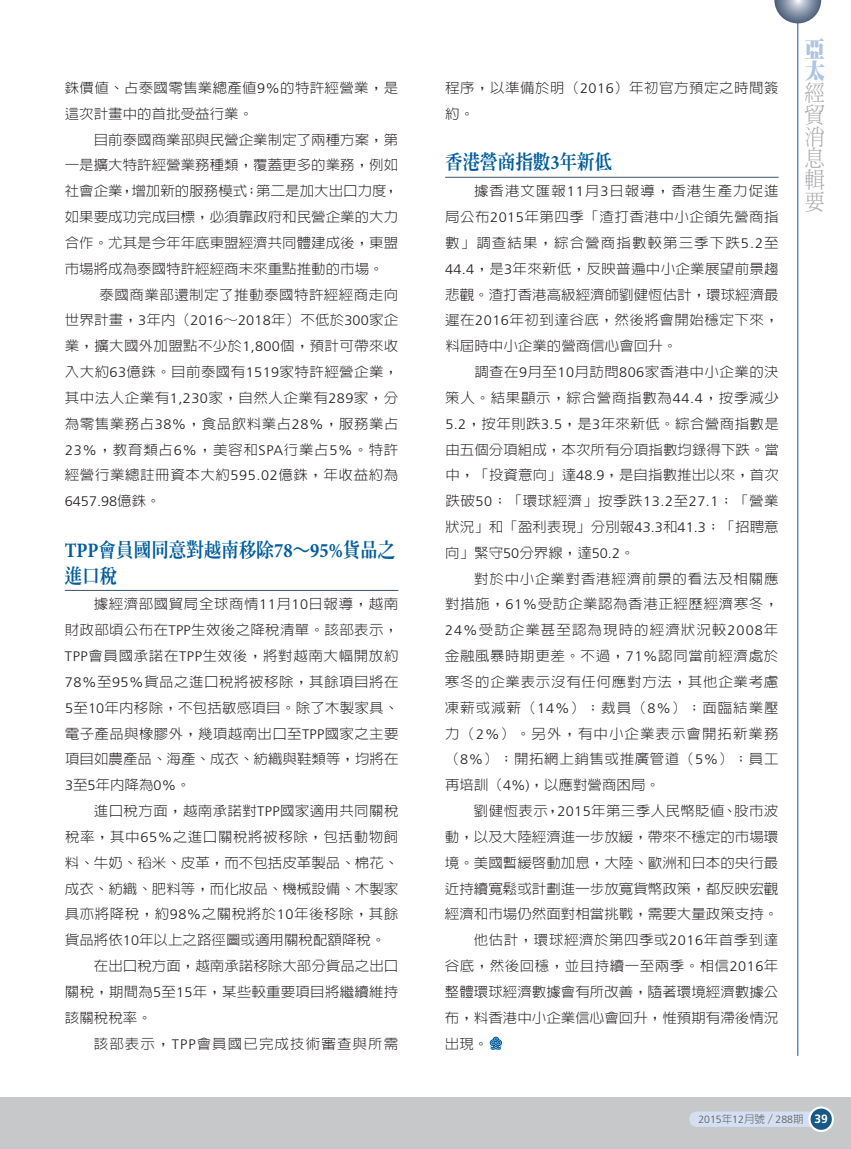
<style>
.page{position:relative;width:851px;height:1149px;background:#fff}
.page>*{position:absolute;margin:0;border:0;box-sizing:border-box;transform-origin:0 0}
.t1{font:300 21.75px/21.8px "AR Ming B5";color:#a8a9ad;text-align:justify;scale:.95 1}
.t2{font:900 21.75px/21.8px "AR Ming B5";color:#adc4e5;scale:.95 1}
.t3{font:800 19.5px/25.8px "AR Ming B5";color:#005d9c;scale:.9 1}
.t4{font:300 13.8px/25.8px "AR Hei B5";color:#231f20;text-align:justify;scale:1.05 1}
.t5{font:300 13.8px/25.8px "AR Hei B5";letter-spacing:.035em;color:#231f20;scale:1.05 1}
.t6{font:300 13.8px "AR Hei B5";letter-spacing:.025em;color:#231f20;scale:1.05 1}
.t7{font:300 13.8px/25.8px "AR Hei B5";letter-spacing:.02em;color:#231f20;scale:1.05 1}
.t8{font:300 13.8px "AR Hei B5";letter-spacing:.04em;color:#231f20;scale:1.05 1}
.t9{font:300 13.8px "AR Hei B5";letter-spacing:.075em;color:#231f20;scale:1.05 1}
.t10{font:300 13.8px "Frutiger";color:#231f20;scale:1.05 1}
.t11{font:300 10.5px "Frutiger";color:#57585a}
.s1{font-family:"Frutiger"}
.s2{font-family:"AR Hei B5"}
.s3{font-family:"Minion Pro";font-weight:700;font-size:20.4px}
.s4{font-weight:700;font-size:12px;color:#fff}
</style>
<div class="page">
<div style="left:0;top:1097px;width:850px;height:51px;background:#c7c8ca"></div>
<div style="left:689px;top:1111px;width:132px;height:15px;background:#d4e0f1;border-radius:8px"></div>
<div style="left:809px;top:1107px;width:23px;height:23px;background:#175887;border-radius:50%"></div>
<div style="left:808px;top:1106px;width:25px;height:25px;border:2px solid #fff;border-radius:50%"></div>
<hr style="left:797px;top:0;width:1px;height:1055px;background:#175887">
<svg style="left:774px;top:0;width:47px;height:23px"></svg>
<hr style="left:65px;top:589px;width:333px;height:1px;background:#4a5d75">
<hr style="left:445px;top:177px;width:333px;height:1px;background:#4a5d75">
<svg style="left:489px;top:1036px;width:13px;height:13px"></svg>
<p class="t7" style="left:65px;top:75px;width:319px">銖價值、占泰國零售業總產值<span class="s1">9%</span>的特許經營業，是這次計畫中的首批受益行業。</p>
<p class="t4" style="left:65px;top:126px;width:319px;text-indent:29px">目前泰國商業部與民營企業制定了兩種方案，第一是擴大特許經營業務種類，覆蓋更多的業務，例如社會企業，增加新的服務模式；第二是加大出口力度，如果要成功完成目標，必須靠政府和民營企業的大力合作。尤其是今年年底東盟經濟共同體建成後，東盟市場將成為泰國特許經經商未來重點推動的市場。</p>
<p class="t4" style="left:65px;top:281px;width:319px;text-indent:35px">泰國商業部還制定了推動泰國特許經經商走向世界計畫，<span class="s1">3</span>年內（<span class="s1">2016</span>∼<span class="s1">2018</span>年）不低於<span class="s1">300</span>家企業，擴大國外加盟點不少於<span class="s1">1,800</span>個，預計可帶來收入大約<span class="s1">63</span>億銖。目前泰國有<span class="s1">1519</span>家特許經營企業，其中法人企業有<span class="s1">1,230</span>家，自然人企業有<span class="s1">289</span>家，分為零售業務占<span class="s1">38%</span>，食品飲料業占<span class="s1">28%</span>，服務業占<span class="s1">23%</span>，教育類占<span class="s1">6%</span>，美容和<span class="s1">SPA</span>行業占<span class="s1">5%</span>。特許經營行業總註冊資本大約<span class="s1">595.02</span>億銖，年收益約為</p>
<p class="t10" style="left:65px;top:493px;width:93px">6457.98<span class="s2">億銖。</span></p>
<h2 class="t3" style="left:65px;top:536px;width:369px"><span class="s3">TPP</span>會員國同意對越南移除<span class="s3">78</span>∼<span class="s3">95%</span>貨品之進口稅</h2>
<p class="t4" style="left:65px;top:591px;width:319px;text-indent:29px">據經濟部國貿局全球商情<span class="s1">11</span>月<span class="s1">10</span>日報導，越南財政部頃公布在<span class="s1">TPP</span>生效後之降稅清單。該部表示，<span class="s1">TPP</span>會員國承諾在<span class="s1">TPP</span>生效後，將對越南大幅開放約<span class="s1">78%</span>至<span class="s1">95%</span>貨品之進口稅將被移除，其餘項目將在<span class="s1">5</span>至<span class="s1">10</span>年內移除，不包括敏感項目。除了木製家具、電子產品與橡膠外，幾項越南出口至<span class="s1">TPP</span>國家之主要項目如農產品、海產、成衣、紡織與鞋類等，均將在<span class="s1">3</span>至<span class="s1">5</span>年內降為<span class="s1">0%</span>。</p>
<p class="t6" style="left:94px;top:803px;width:291px">進口稅方面，越南承諾對<span class="s1">TPP</span>國家適用共同關稅</p>
<p class="t8" style="left:65px;top:829px;width:319px">稅率，其中<span class="s1">65%</span>之進口關稅將被移除，包括動物飼</p>
<p class="t4" style="left:65px;top:849px;width:319px">料、牛奶、稻米、皮革，而不包括皮革製品、棉花、</p>
<p class="t4" style="left:65px;top:875px;width:319px">成衣、紡織、肥料等，而化妝品、機械設備、木製家</p>
<p class="t5" style="left:65px;top:900px;width:319px">具亦將降稅，約<span class="s1">98%</span>之關稅將於<span class="s1">10</span>年後移除，其餘</p>
<p class="t4" style="left:65px;top:926px;width:307px">貨品將依<span class="s1">10</span>年以上之路徑圖或適用關稅配額降稅。</p>
<p class="t4" style="left:94px;top:952px;width:291px">在出口稅方面，越南承諾移除大部分貨品之出口</p>
<p class="t4" style="left:65px;top:978px;width:319px">關稅，期間為<span class="s1">5</span>至<span class="s1">15</span>年，某些較重要項目將繼續維持</p>
<p class="t4" style="left:65px;top:1004px;width:84px">該關稅稅率。</p>
<p class="t9" style="left:94px;top:1036px;width:291px">該部表示，<span class="s1">TPP</span>會員國已完成技術審查與所需</p>
<p class="t5" style="left:445px;top:75px;width:319px">程序，以準備於明（<span class="s1">2016</span>）年初官方預定之時間簽約。</p>
<h2 class="t3" style="left:445px;top:149px;width:187px">香港營商指數<span class="s3">3</span>年新低</h2>
<p class="t4" style="left:445px;top:178px;width:319px;text-indent:29px">據香港文匯報<span class="s1">11</span>月<span class="s1">3</span>日報導，香港生產力促進局公布<span class="s1">2015</span>年第四季「渣打香港中小企領先營商指數」調查結果，綜合營商指數較第三季下跌<span class="s1">5.2</span>至<span class="s1">44.4</span>，是<span class="s1">3</span>年來新低，反映普遍中小企業展望前景趨悲觀。渣打香港高級經濟師劉健恆估計，環球經濟最遲在<span class="s1">2016</span>年初到達谷底，然後將會開始穩定下來，料屆時中小企業的營商信心會回升。</p>
<p class="t4" style="left:445px;top:359px;width:319px;text-indent:29px">調查在<span class="s1">9</span>月至<span class="s1">10</span>月訪問<span class="s1">806</span>家香港中小企業的決策人。結果顯示，綜合營商指數為<span class="s1">44.4</span>，按季減少<span class="s1">5.2</span>，按年則跌<span class="s1">3.5</span>，是<span class="s1">3</span>年來新低。綜合營商指數是由五個分項組成，本次所有分項指數均錄得下跌。當中，「投資意向」達<span class="s1">48.9</span>，是自指數推出以來，首次跌破<span class="s1">50</span>；「環球經濟」按季跌<span class="s1">13.2</span>至<span class="s1">27.1</span>；「營業狀況」和「盈利表現」分別報<span class="s1">43.3</span>和<span class="s1">41.3</span>；「招聘意向」緊守<span class="s1">50</span>分界線，達<span class="s1">50.2</span>。</p>
<p class="t4" style="left:444px;top:565px;width:319px;text-indent:29px">對於中小企業對香港經濟前景的看法及相關應對措施，<span class="s1">61%</span>受訪企業認為香港正經歷經濟寒冬，<span class="s1">24%</span>受訪企業甚至認為現時的經濟狀況較<span class="s1">2008</span>年金融風暴時期更差。不過，<span class="s1">71%</span>認同當前經濟處於寒冬的企業表示沒有任何應對方法，其他企業考慮凍薪或減薪（<span class="s1">14%</span>）；裁員（<span class="s1">8%</span>）；面臨結業壓力（<span class="s1">2%</span>）。另外，有中小企業表示會開拓新業務（<span class="s1">8%</span>）；開拓網上銷售或推廣管道（<span class="s1">5%</span>）；員工再培訓（<span class="s1">4%)</span>，以應對營商困局。</p>
<p class="t6" style="left:474px;top:803px;width:291px">劉健恆表示，<span class="s1">2015</span>年第三季人民幣貶值、股市波</p>
<p class="t4" style="left:445px;top:823px;width:319px">動，以及大陸經濟進一步放緩，帶來不穩定的市場環</p>
<p class="t4" style="left:445px;top:849px;width:319px">境。美國暫緩啟動加息，大陸、歐洲和日本的央行最</p>
<p class="t4" style="left:445px;top:875px;width:319px">近持續寬鬆或計劃進一步放寬貨幣政策，都反映宏觀</p>
<p class="t4" style="left:445px;top:900px;width:319px">經濟和市場仍然面對相當挑戰，需要大量政策支持。</p>
<p class="t5" style="left:473px;top:926px;width:291px">他估計，環球經濟於第四季或<span class="s1">2016</span>年首季到達</p>
<p class="t5" style="left:445px;top:952px;width:319px">谷底，然後回穩，並且持續一至兩季。相信<span class="s1">2016</span>年</p>
<p class="t4" style="left:445px;top:978px;width:319px">整體環球經濟數據會有所改善，隨著環境經濟數據公</p>
<p class="t4" style="left:445px;top:1004px;width:319px">布，料香港中小企業信心會回升，惟預期有滯後情況</p>
<p class="t4" style="left:445px;top:1030px;width:43px">出現。</p>
<h1 class="t2" style="left:804px;top:38px;width:23px">亞太</h1>
<h1 class="t1" style="left:804px;top:82px;width:23px">經貿消息輯要</h1>
<p class="t11" style="left:698px;top:1113px;width:131px">2015<span class="s2">年</span>12<span class="s2">月號／</span>288<span class="s2">期</span> <span class="s4">39</span></p>
</div>
